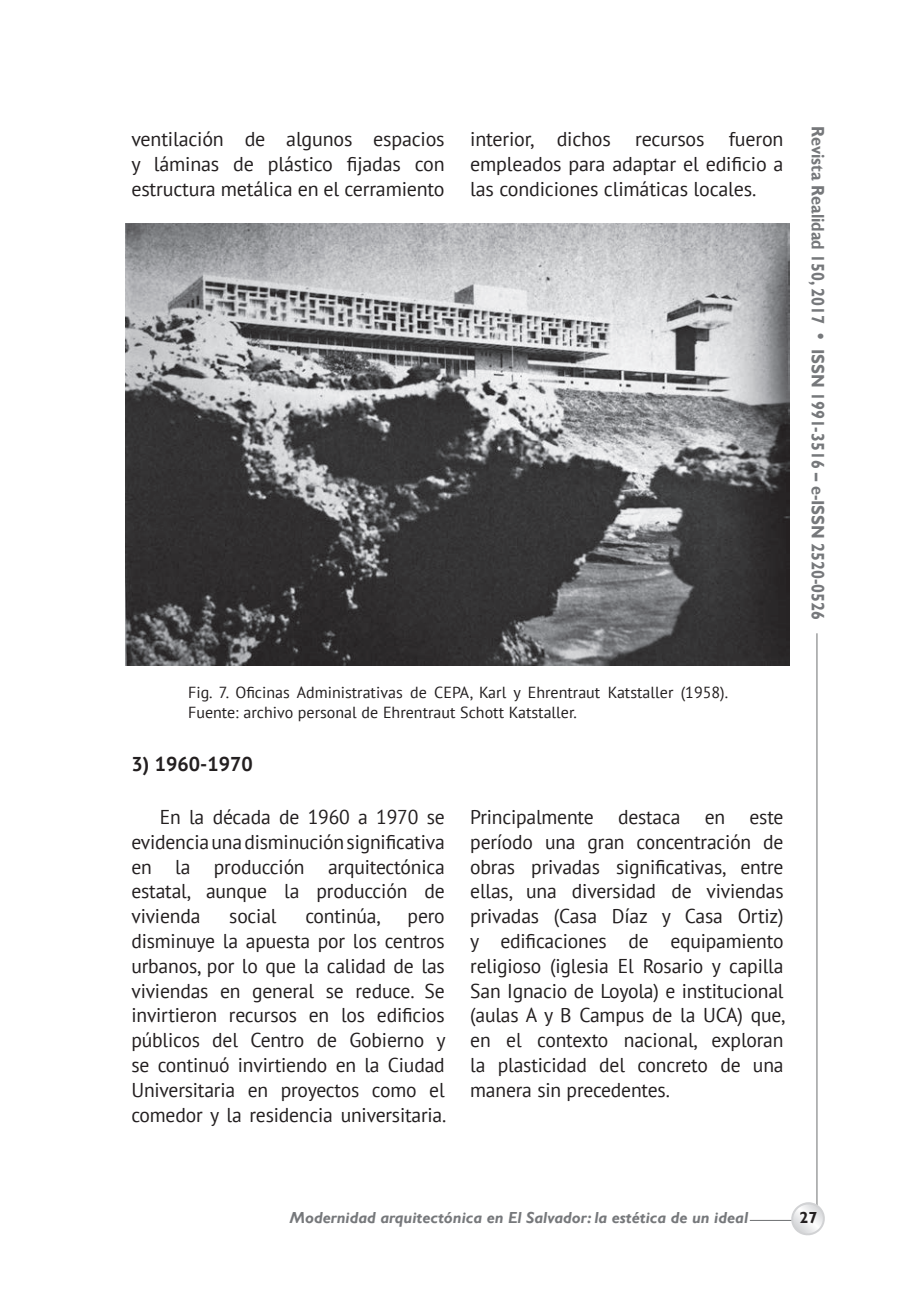
<style>
.page{position:relative;width:915px;height:1312px;background:#fff}
.page>*{position:absolute;margin:0;border:0;box-sizing:border-box;transform-origin:0 0}
.t1{font:20px/24.8px "PT Sans";letter-spacing:-.01em;color:#231f20;text-align:justify}
.t2{font:700 20px "PT Sans";color:#231f20}
.t3{font:700 18px "Gill Sans";color:#76787b;scale:.9 1}
.t4{font:16px/20px "PT Sans";color:#231f20}
.t5{font:italic 700 16px "Gill Sans";color:#76787b}
.t6{font:700 16px "Gill Sans";color:#231f20}
.s1{font-size:20px}
</style>
<div class="page">
<hr style="left:816px;top:633px;width:1px;height:579px;background:#6d6f71">
<hr style="left:750px;top:1220px;width:59px;height:1px;background:#6d6f71">
<svg style="left:788px;top:1199px;width:37px;height:37px"></svg>
<img style="left:126px;top:224px;width:663px;height:441px">
<p class="t1" style="left:131px;top:126px;width:315px">ventilación de algunos espacios y láminas de plástico fijadas con estructura metálica en el cerramiento</p>
<p class="t1" style="left:470px;top:126px;width:315px">interior, dichos recursos fueron empleados para adaptar el edificio a las condiciones climáticas locales.</p>
<p class="t3" style="left:829px;top:126px;width:550px;rotate:90deg">Revista Realidad 150, 2017 <span class="s1">•</span> ISSN 1991-3516 – e-ISSN 2520-0526</p>
<p class="t4" style="left:188px;top:681px;width:541px">Fig. 7. Oficinas Administrativas de CEPA, Karl y Ehrentraut Katstaller (1958).<br>Fuente: archivo personal de Ehrentraut Schott Katstaller.</p>
<p class="t2" style="left:131px;top:750px;width:123px">3) 1960-1970</p>
<p class="t1" style="left:131px;top:804px;width:315px;text-indent:28px">En la década de 1960 a 1970 se evidencia una disminución significativa en la producción arquitectónica estatal, aunque la producción de vivienda</p>
<p class="t1" style="left:470px;top:804px;width:316px">Principalmente destaca en este período una gran concentración de obras privadas significativas, entre ellas, una diversidad de viviendas privadas (Casa Díaz y Casa Ortiz) y edificaciones de equipamiento religioso (iglesia El Rosario y capilla San Ignacio de Loyola) e institucional (aulas A y B Campus de la UCA) que, en el contexto nacional, exploran la plasticidad del concreto de una manera sin precedentes.</p>
<p class="t1" style="left:229px;top:903px;width:49px">social</p>
<p class="t1" style="left:305px;top:903px;width:76px">continúa,</p>
<p class="t1" style="left:131px;top:903px;width:316px;text-indent:276px">pero disminuye la apuesta por los centros urbanos, por lo que la calidad de las viviendas en general se reduce. Se invirtieron recursos en los edificios públicos del Centro de Gobierno y se continuó invirtiendo en la Ciudad Universitaria en proyectos como el comedor y la residencia universitaria.</p>
<p class="t5" style="left:290px;top:1207px;width:460px">Modernidad arquitectónica en El Salvador: la estética de un ideal</p>
<p class="t6" style="left:799px;top:1207px;width:19px">27</p>
</div>
